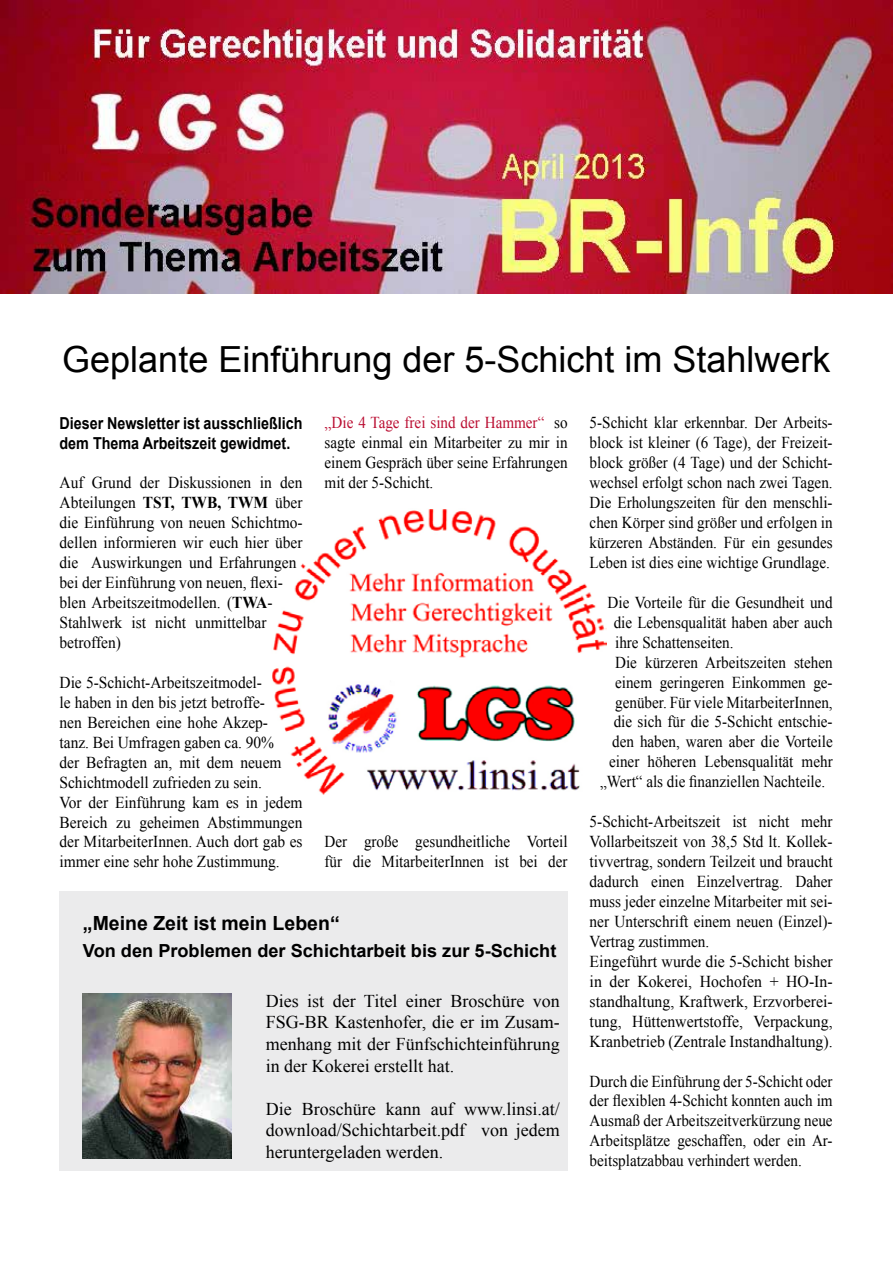
<style>
.page{position:relative;width:893px;height:1263px;background:#fff}
.page>*{position:absolute;margin:0;border:0;box-sizing:border-box;transform-origin:0 0}
.t1{font:36px "Arial";color:#000}
.t2{font:700 19.5px "Arial";color:#000}
.t3{font:18px/21.6px "Times New Roman";color:#000;text-align:justify}
.t4{font:700 18px "Arial";color:#000}
.t5{font:16.65px/20px "Times New Roman";color:#000;text-align:justify;scale:.91 1}
.t6{font:16.65px/20px "Times New Roman";color:#000;scale:.93 1}
.t7{font:16.65px/20px "Times New Roman";color:#000;scale:.92 1}
.t8{font:700 16.5px/19.8px "Arial";color:#000;scale:.87 1}
.s1{font-weight:700}
.s2{color:#ba0e32}
</style>
<div class="page">
<div style="left:60px;top:891px;width:508px;height:279px;background:#ebebec"></div>
<img style="left:272px;top:509px;width:335px;height:286px">
<img style="left:83px;top:993px;width:148px;height:166px">
<img style="left:0;top:0;width:893px;height:293px">
<h1 class="t1" style="left:62px;top:335px;width:770px">Geplante Einführung der 5-Schicht im Stahlwerk</h1>
<p class="t8" style="left:60px;top:414px;width:281px">Dieser Newsletter ist ausschließlich dem Thema Arbeitszeit gewidmet.</p>
<p class="t6" style="left:60px;top:473px;width:263px">Auf Grund der Diskussionen in den<br>Abteilungen <span class="s1">TST, TWB, TWM</span> über die Einführung von neuen Schichtmo&shy;dellen informieren wir euch hier über die Auswirkungen und Erfahrungen bei der Einführung von neuen, flexi&shy;blen Arbeitszeitmodellen. (<span class="s1">TWA</span>-<br>Stahlwerk ist nicht unmittelbar betroffen)</p>
<p class="t6" style="left:60px;top:672px;width:263px">Die 5-Schicht-Arbeitszeitmodel-<br>le haben in den bis jetzt betroffe-<br>nen Bereichen eine hohe Akzep-<br>tanz. Bei Umfragen gaben ca. 90%<br>der Befragten an, mit dem neuem Schichtmodell zufrieden zu sein.<br>Vor der Einführung kam es in jedem Bereich zu geheimen Abstimmungen der MitarbeiterInnen. Auch dort gab es immer eine sehr hohe Zustimmung.</p>
<p class="t5" style="left:325px;top:412px;width:269px"><span class="s2">„Die 4 Tage frei sind der Hammer“</span> so sagte einmal ein Mitarbeiter zu mir in einem Gespräch über seine Erfahrungen mit der 5-Schicht.</p>
<p class="t5" style="left:325px;top:831px;width:269px">Der große gesundheitliche Vorteil für die MitarbeiterInnen ist bei der</p>
<p class="t2" style="left:83px;top:910px;width:258px">„Meine Zeit ist mein Leben“</p>
<p class="t4" style="left:83px;top:938px;width:475px">Von den Problemen der Schichtarbeit bis zur 5-Schicht</p>
<p class="t3" style="left:266px;top:989px;width:296px">Dies ist der Titel einer Broschüre von FSG-BR Kastenhofer, die er im Zusam&shy;menhang mit der Fünfschichteinführung in der Kokerei erstellt hat.</p>
<p class="t3" style="left:266px;top:1097px;width:296px">Die Broschüre kann auf www.linsi.at/ download/Schichtarbeit.pdf von jedem heruntergeladen werden.</p>
<p class="t5" style="left:590px;top:412px;width:269px">5-Schicht klar erkennbar. Der Arbeits&shy;block ist kleiner (6 Tage), der Freizeit&shy;block größer (4 Tage) und der Schicht&shy;wechsel erfolgt schon nach zwei Tagen.<br>Die Erholungszeiten für den menschli&shy;chen Körper sind größer und erfolgen in kürzeren Abständen. Für ein gesundes Leben ist dies eine wichtige Grundlage.</p>
<p class="t5" style="left:608px;top:592px;width:249px">Die Vorteile für die Gesundheit und</p>
<p class="t5" style="left:614px;top:612px;width:242px">die Lebensqualität haben aber auch</p>
<p class="t5" style="left:615px;top:632px;width:132px">ihre Schattenseiten.</p>
<p class="t5" style="left:615px;top:652px;width:241px">Die kürzeren Arbeitszeiten stehen</p>
<p class="t5" style="left:615px;top:672px;width:241px">einem geringeren Einkommen ge-</p>
<p class="t5" style="left:615px;top:692px;width:241px">genüber. Für viele MitarbeiterInnen,</p>
<p class="t5" style="left:614px;top:712px;width:242px">die sich für die 5-Schicht entschie-</p>
<p class="t5" style="left:612px;top:732px;width:244px">den haben, waren aber die Vorteile</p>
<p class="t5" style="left:609px;top:751px;width:247px">einer höheren Lebensqualität mehr</p>
<p class="t5" style="left:600px;top:771px;width:249px">„Wert“ als die finanziellen Nachteile.</p>
<p class="t7" style="left:590px;top:811px;width:266px">5-Schicht-Arbeitszeit ist nicht mehr Vollarbeitszeit von 38,5 Std lt. Kollek&shy;tivvertrag, sondern Teilzeit und braucht dadurch einen Einzelvertrag. Daher muss jeder einzelne Mitarbeiter mit sei&shy;ner Unterschrift einem neuen (Einzel)- Vertrag zustimmen.<br>Eingeführt wurde die 5-Schicht bisher in der Kokerei, Hochofen + HO-In&shy;standhaltung, Kraftwerk, Erzvorberei&shy;tung, Hüttenwertstoffe, Verpackung, Kranbetrieb (Zentrale Instandhaltung).</p>
<p class="t5" style="left:590px;top:1071px;width:269px">Durch die Einführung der 5-Schicht oder der flexiblen 4-Schicht konnten auch im Ausmaß der Arbeitszeitverkürzung neue Arbeitsplätze geschaffen, oder ein Ar&shy;beitsplatzabbau verhindert werden.</p>
</div>
